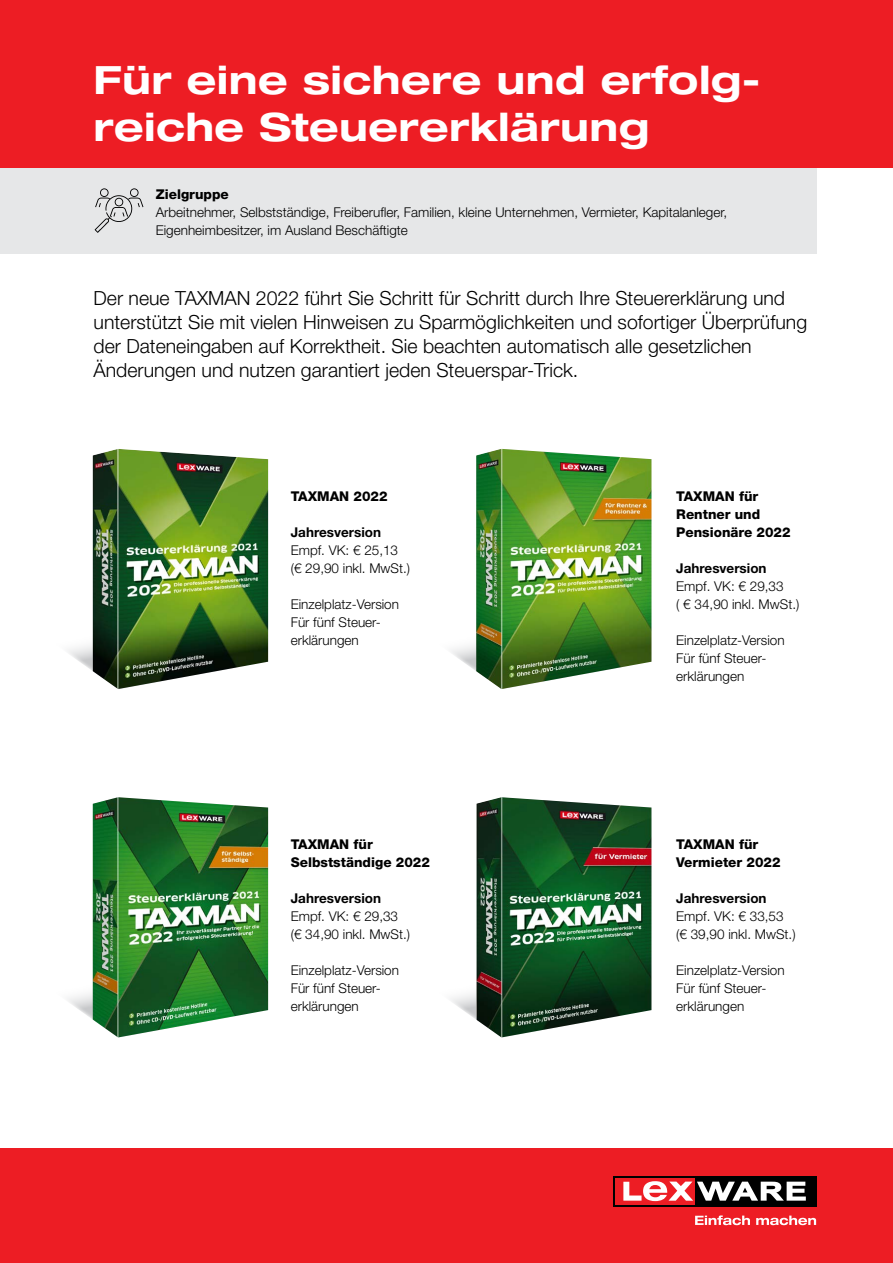
<style>
.page{position:relative;width:893px;height:1263px;background:#fff}
.page>*{position:absolute;margin:0;border:0;box-sizing:border-box;transform-origin:0 0}
.t1{font:700 expanded 39px/46.8px "Helvetica Neue LT Std";letter-spacing:.01em;color:#fff}
.t2{font:300 19.5px/24px "Helvetica Neue LT Std";color:#000}
.t3{font:300 13.5px/18px "Helvetica Neue LT Std";color:#000}
.t4{font:800 13.5px/18px "Helvetica Neue LT Std";color:#000}
.t5{font:700 13.5px "Helvetica Neue LT Std";color:#000}
</style>
<div class="page">
<svg style="left:68px;top:620px;width:25px;height:52px"></svg>
<img style="left:93px;top:449px;width:175px;height:240px">
<svg style="left:68px;top:969px;width:52px;height:69px"></svg>
<img style="left:93px;top:797px;width:175px;height:240px">
<svg style="left:451px;top:645px;width:25px;height:26px"></svg>
<img style="left:476px;top:449px;width:175px;height:240px">
<svg style="left:451px;top:993px;width:53px;height:45px"></svg>
<img style="left:476px;top:797px;width:175px;height:240px">
<div style="left:0;top:168px;width:816px;height:86px;background:#e6e7e8"></div>
<div style="left:0;top:0;width:893px;height:168px;background:#ed1d24"></div>
<svg style="left:95px;top:188px;width:48px;height:45px"></svg>
<div style="left:0;top:1148px;width:893px;height:115px;background:#ed1d24"></div>
<div style="left:613px;top:1176px;width:203px;height:30px;background:#000"></div>
<div style="left:615px;top:1178px;width:80px;height:26px;background:#ed1d24"></div>
<svg style="left:623px;top:1181px;width:183px;height:20px"></svg>
<svg style="left:695px;top:1215px;width:55px;height:10px"></svg>
<svg style="left:756px;top:1215px;width:60px;height:10px"></svg>
<h1 class="t1" style="left:94px;top:55px;width:668px">Für eine sichere und erfolg&shy;reiche Steuererklärung</h1>
<p class="t4" style="left:156px;top:185px;width:75px">Zielgruppe</p>
<p class="t3" style="left:156px;top:203px;width:573px">Arbeitnehmer, Selbstständige, Freiberufler, Familien, kleine Unternehmen, Vermieter, Kapitalanleger,<br>Eigenheimbesitzer, im Ausland Beschäftigte</p>
<p class="t2" style="left:94px;top:286px;width:715px">Der neue TAXMAN 2022 führt Sie Schritt für Schritt durch Ihre Steuererklärung und unterstützt Sie mit vielen Hinweisen zu Sparmöglichkeiten und sofortiger Überprüfung der Dateneingaben auf Korrektheit. Sie beachten automatisch alle gesetzlichen Änderungen und nutzen garantiert jeden Steuerspar-Trick.</p>
<p class="t4" style="left:291px;top:487px;width:98px">TAXMAN 2022</p>
<p class="t5" style="left:291px;top:524px;width:92px">Jahresversion</p>
<p class="t3" style="left:291px;top:541px;width:121px">Empf. VK: € 25,13 (€ 29,90 inkl. MwSt.)</p>
<p class="t3" style="left:291px;top:595px;width:110px">Einzelplatz-Version<br>Für fünf Steuer&shy;erklärungen</p>
<p class="t4" style="left:291px;top:835px;width:141px">TAXMAN für<br>Selbstständige 2022</p>
<p class="t5" style="left:291px;top:890px;width:92px">Jahresversion</p>
<p class="t3" style="left:291px;top:907px;width:121px">Empf. VK: € 29,33 (€ 34,90 inkl. MwSt.)</p>
<p class="t3" style="left:291px;top:961px;width:110px">Einzelplatz-Version<br>Für fünf Steuer&shy;erklärungen</p>
<p class="t4" style="left:676px;top:487px;width:116px">TAXMAN für<br>Rentner und<br>Pensionäre 2022</p>
<p class="t5" style="left:676px;top:560px;width:92px">Jahresversion</p>
<p class="t3" style="left:676px;top:577px;width:125px">Empf. VK: € 29,33<br>( € 34,90 inkl. MwSt.)</p>
<p class="t3" style="left:676px;top:631px;width:110px">Einzelplatz-Version<br>Für fünf Steuer&shy;erklärungen</p>
<p class="t4" style="left:676px;top:835px;width:106px">TAXMAN für<br>Vermieter 2022</p>
<p class="t5" style="left:676px;top:890px;width:92px">Jahresversion</p>
<p class="t3" style="left:676px;top:907px;width:121px">Empf. VK: € 33,53 (€ 39,90 inkl. MwSt.)</p>
<p class="t3" style="left:676px;top:961px;width:110px">Einzelplatz-Version<br>Für fünf Steuer&shy;erklärungen</p>
</div>
